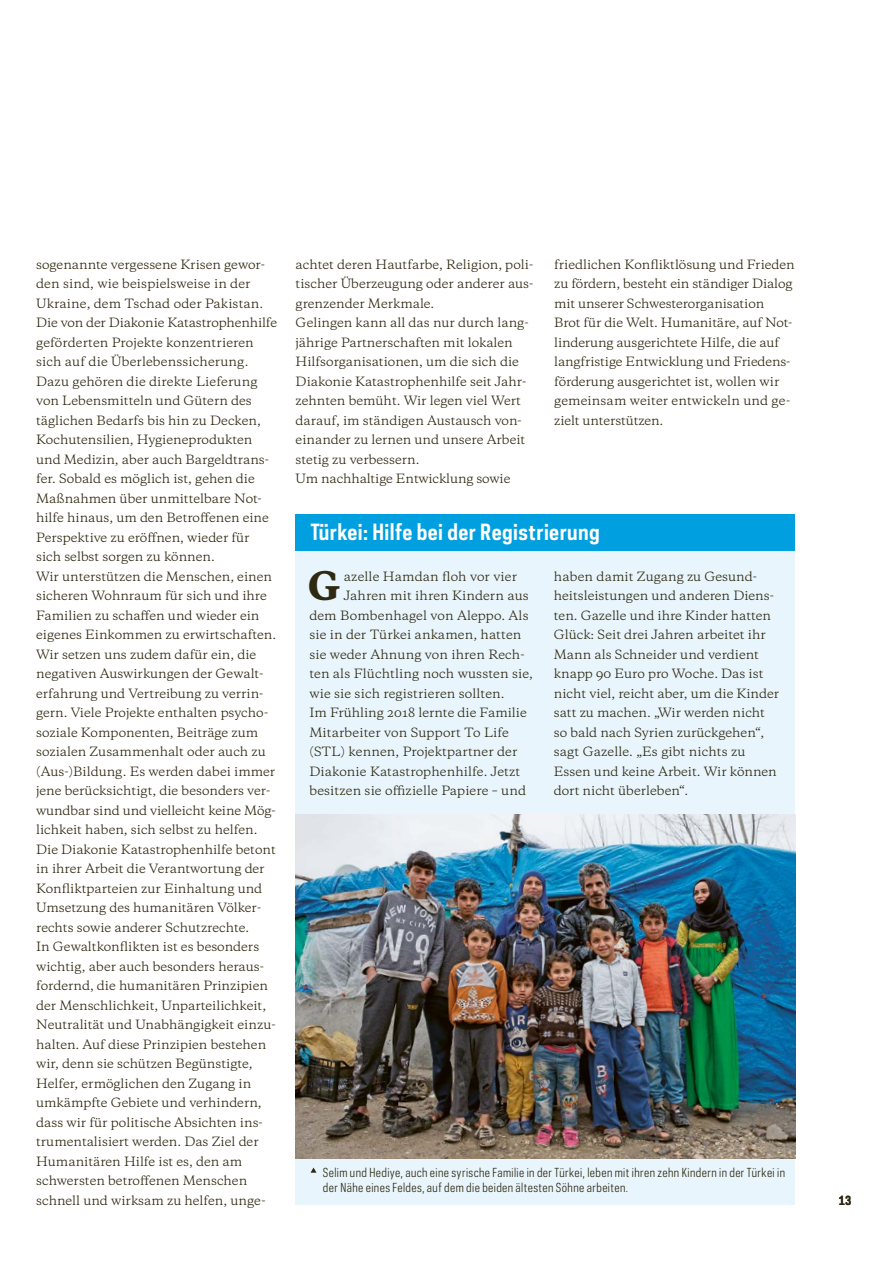
<style>
.page{position:relative;width:893px;height:1263px;background:#fff}
.page>*{position:absolute;margin:0;border:0;box-sizing:border-box;transform-origin:0 0}
.t1{font:800 37.05px "Galaxie Copernicus";color:#2f2912}
.t2{font:700 21px "Polaris Condensed";letter-spacing:.02em;color:#fff}
.t3{font:12px/19.5px "Galaxie Copernicus";color:#2f2912}
.t4{font:700 12px "Polaris Condensed";color:#2f2912}
.t5{font:11.7px/15px "Polaris Condensed";letter-spacing:.035em;color:#2f2912}
</style>
<div class="page">
<div style="left:296px;top:543px;width:499px;height:661px;background:#e8f5fc"></div>
<img style="left:296px;top:814px;width:499px;height:344px">
<div style="left:296px;top:514px;width:499px;height:36px;background:#009fe0"></div>
<svg style="left:311px;top:1167px;width:5px;height:6px"></svg>
<p class="t3" style="left:36px;top:254px;width:242px">sogenannte vergessene Krisen gewor&shy;den sind, wie beispielsweise in der Ukraine, dem Tschad oder Pakistan.<br>Die von der Diakonie Katastrophenhilfe geförderten Projekte konzentrieren sich auf die Überlebenssicherung.<br>Dazu gehören die direkte Lieferung von Lebensmitteln und Gütern des täglichen Bedarfs bis hin zu Decken, Kochutensilien, Hygieneprodukten und Medizin, aber auch Bargeldtrans&shy;fer. Sobald es möglich ist, gehen die Maßnahmen über unmittelbare Not&shy;hilfe hinaus, um den Betroffenen eine Perspektive zu eröffnen, wieder für sich selbst sorgen zu können.<br>Wir unterstützen die Menschen, einen sicheren Wohnraum für sich und ihre Familien zu schaffen und wieder ein eigenes Einkommen zu erwirtschaften.<br>Wir setzen uns zudem dafür ein, die negativen Auswirkungen der Gewalt&shy;erfahrung und Vertreibung zu verrin&shy;gern. Viele Projekte enthalten psycho&shy;soziale Komponenten, Beiträge zum sozialen Zusammenhalt oder auch zu (Aus-)Bildung. Es werden dabei immer jene berücksichtigt, die besonders ver&shy;wundbar sind und vielleicht keine Mög&shy;lichkeit haben, sich selbst zu helfen.<br>Die Diakonie Katastrophenhilfe betont in ihrer Arbeit die Verantwortung der Konfliktparteien zur Einhaltung und Umsetzung des humanitären Völker&shy;rechts sowie anderer Schutzrechte.<br>In Gewaltkonflikten ist es besonders wichtig, aber auch besonders heraus&shy;fordernd, die humanitären Prinzipien der Menschlichkeit, Unparteilichkeit, Neutralität und Unabhängigkeit einzu&shy;halten. Auf diese Prinzipien bestehen wir, denn sie schützen Begünstigte, Helfer, ermöglichen den Zugang in umkämpfte Gebiete und verhindern, dass wir für politische Absichten ins&shy;trumentalisiert werden. Das Ziel der Humanitären Hilfe ist es, den am schwersten betroffenen Menschen schnell und wirksam zu helfen, unge-</p>
<p class="t3" style="left:296px;top:254px;width:239px">achtet deren Hautfarbe, Religion, poli&shy;tischer Überzeugung oder anderer aus&shy;grenzender Merkmale.<br>Gelingen kann all das nur durch lang&shy;jährige Partnerschaften mit lokalen Hilfsorganisationen, um die sich die Diakonie Katastrophenhilfe seit Jahr&shy;zehnten bemüht. Wir legen viel Wert darauf, im ständigen Austausch von&shy;einander zu lernen und unsere Arbeit stetig zu verbessern.<br>Um nachhaltige Entwicklung sowie</p>
<p class="t3" style="left:554px;top:254px;width:242px">friedlichen Konfliktlösung und Frieden zu fördern, besteht ein ständiger Dialog mit unserer Schwesterorganisation<br>Brot für die Welt. Humanitäre, auf Not&shy;linderung ausgerichtete Hilfe, die auf langfristige Entwicklung und Friedens&shy;förderung ausgerichtet ist, wollen wir gemeinsam weiter entwickeln und ge&shy;zielt unterstützen.</p>
<h2 class="t2" style="left:310px;top:518px;width:291px">Türkei: Hilfe bei der Registrierung</h2>
<h1 class="t1" style="left:308px;top:561px;width:34px">G</h1>
<p class="t3" style="left:344px;top:566px;width:175px">azelle Hamdan floh vor vier</p>
<p class="t3" style="left:554px;top:566px;width:227px">haben damit Zugang zu Gesund&shy;heitsleistungen und anderen Diens&shy;ten. Gazelle und ihre Kinder hatten<br>Glück: Seit drei Jahren arbeitet ihr<br>Mann als Schneider und verdient knapp 90 Euro pro Woche. Das ist nicht viel, reicht aber, um die Kinder satt zu machen. „Wir werden nicht so bald nach Syrien zurückgehen“, sagt Gazelle. „Es gibt nichts zu<br>Essen und keine Arbeit. Wir können dort nicht überleben“.</p>
<p class="t3" style="left:344px;top:586px;width:186px">Jahren mit ihren Kindern aus</p>
<p class="t3" style="left:309px;top:605px;width:221px">dem Bombenhagel von Aleppo. Als</p>
<p class="t3" style="left:309px;top:625px;width:214px">sie in der Türkei ankamen, hatten</p>
<p class="t3" style="left:309px;top:644px;width:217px">sie weder Ahnung von ihren Rech-</p>
<p class="t3" style="left:309px;top:664px;width:225px">ten als Flüchtling noch wussten sie,</p>
<p class="t3" style="left:309px;top:683px;width:197px">wie sie sich registrieren sollten.</p>
<p class="t3" style="left:309px;top:703px;width:219px">Im Frühling 2018 lernte die Familie</p>
<p class="t3" style="left:309px;top:722px;width:201px">Mitarbeiter von Support To Life</p>
<p class="t3" style="left:309px;top:742px;width:210px">(STL) kennen, Projektpartner der</p>
<p class="t3" style="left:309px;top:761px;width:213px">Diakonie Katastrophenhilfe. Jetzt</p>
<p class="t3" style="left:309px;top:781px;width:218px">besitzen sie offizielle Papiere – und</p>
<p class="t5" style="left:323px;top:1165px;width:464px">Selim und Hediye, auch eine syrische Familie in der Türkei, leben mit ihren zehn Kindern in der Türkei in der Nähe eines Feldes, auf dem die beiden ältesten Söhne arbeiten.</p>
<p class="t4" style="left:839px;top:1192px;width:14px">13</p>
</div>
